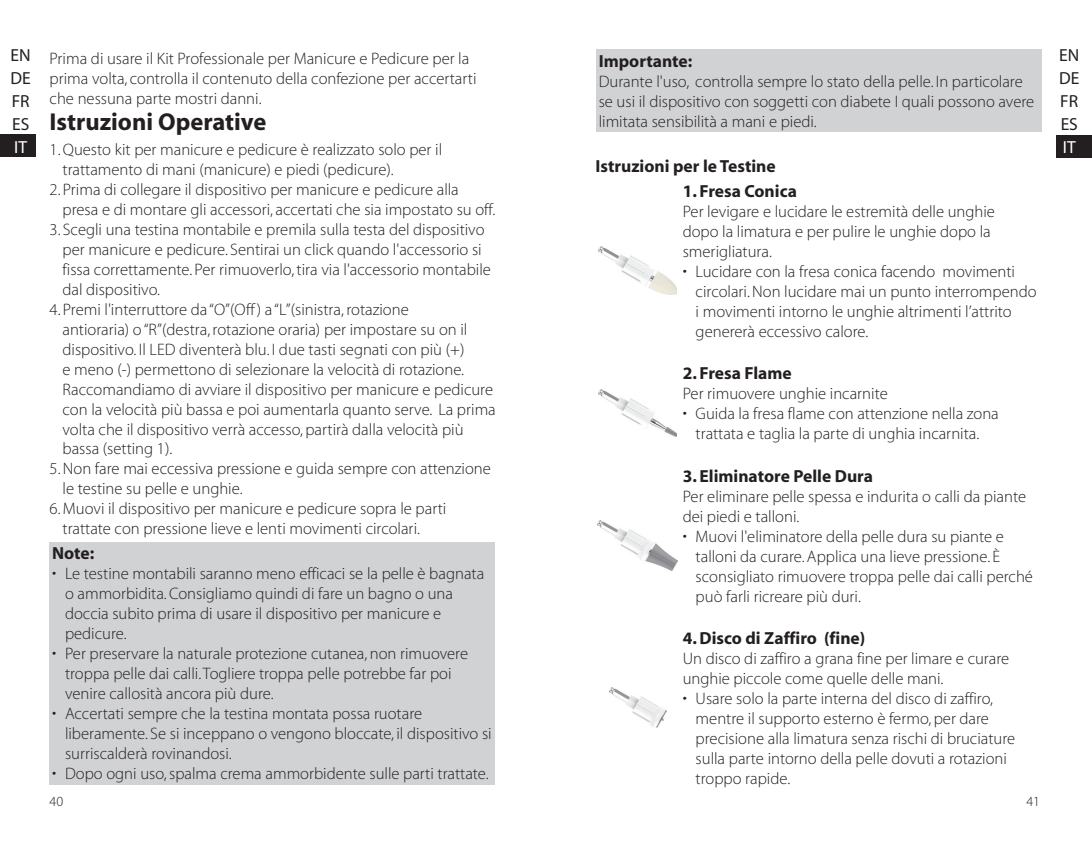
<style>
.page{position:relative;width:1092px;height:844px;background:#fff}
.page>*{position:absolute;margin:0;border:0;box-sizing:border-box;transform-origin:0 0}
.大标题{font:24.5px "Adobe Corp ID Myriad Bd";color:#231f20}
.小标题{font:17.5px "Adobe Corp ID Myriad Bd";color:#231f20}
.t1{font:17.5px/22.8px "Adobe Corp ID Myriad Rg";color:#231f20;text-align:justify}
.t2{font:17.5px "Adobe Corp ID Myriad Rg";color:#fff}
.项目编号{font:16.62px/19.9px "Adobe Corp ID Myriad Lt";color:#231f20}
.内容{font:16.62px/19.9px "Adobe Corp ID Myriad Lt";color:#231f20}
.t3{font:14px "Adobe Corp ID Myriad Lt";color:#231f20}
</style>
<div class="page">
<div style="left:0;top:134px;width:36px;height:23px;background:#231f20"></div>
<div style="left:1055px;top:135px;width:36px;height:23px;background:#231f20"></div>
<div style="left:50px;top:542px;width:445px;height:242px;background:#d1d2d4"></div>
<div style="left:596px;top:50px;width:445px;height:82px;background:#d1d2d4"></div>
<img style="left:599px;top:246px;width:78px;height:49px">
<img style="left:599px;top:389px;width:78px;height:48px">
<img style="left:598px;top:520px;width:79px;height:50px">
<img style="left:609px;top:687px;width:57px;height:41px">
<p class="t1" style="left:11px;top:45px;width:22px">EN DE FR ES</p>
<p class="t2" style="left:14px;top:138px;width:14px">IT</p>
<p class="内容" style="left:50px;top:49px;width:428px">Prima di usare il Kit Professionale per Manicure e Pedicure per la prima volta, controlla il contenuto della confezione per accertarti che nessuna parte mostri danni.</p>
<p class="大标题" style="left:50px;top:109px;width:218px">Istruzioni Operative</p>
<p class="项目编号" style="left:63px;top:140px;width:381px;text-indent:-13px">1. Questo kit per manicure e pedicure è realizzato solo per il trattamento di mani (manicure) e piedi (pedicure).</p>
<p class="项目编号" style="left:63px;top:180px;width:434px;text-indent:-13px">2. Prima di collegare il dispositivo per manicure e pedicure alla presa e di montare gli accessori, accertati che sia impostato su off.</p>
<p class="项目编号" style="left:63px;top:220px;width:430px;text-indent:-13px">3. Scegli una testina montabile e premila sulla testa del dispositivo per manicure e pedicure. Sentirai un click quando l'accessorio si fissa correttamente. Per rimuoverlo, tira via l'accessorio montabile dal dispositivo.</p>
<p class="项目编号" style="left:63px;top:300px;width:435px;text-indent:-13px">4. Premi l'interruttore da “O”(Off ) a “L”(sinistra, rotazione<br>antioraria) o “R”(destra, rotazione oraria) per impostare su on il dispositivo. Il LED diventerà blu. I due tasti segnati con più (+)<br>e meno (-) permettono di selezionare la velocità di rotazione.<br>Raccomandiamo di avviare il dispositivo per manicure e pedicure con la velocità più bassa e poi aumentarla quanto serve. La prima volta che il dispositivo verrà accesso, partirà dalla velocità più bassa (setting 1).</p>
<p class="项目编号" style="left:63px;top:459px;width:430px;text-indent:-13px">5. Non fare mai eccessiva pressione e guida sempre con attenzione le testine su pelle e unghie.</p>
<p class="项目编号" style="left:63px;top:499px;width:385px;text-indent:-13px">6. Muovi il dispositivo per manicure e pedicure sopra le parti trattate con pressione lieve e lenti movimenti circolari.</p>
<p class="小标题" style="left:52px;top:544px;width:44px">Note:</p>
<p class="项目编号" style="left:65px;top:564px;width:420px;text-indent:-13px">• Le testine montabili saranno meno efficaci se la pelle è bagnata o ammorbidita. Consigliamo quindi di fare un bagno o una doccia subito prima di usare il dispositivo per manicure e pedicure.</p>
<p class="项目编号" style="left:65px;top:644px;width:404px;text-indent:-13px">• Per preservare la naturale protezione cutanea, non rimuovere troppa pelle dai calli. Togliere troppa pelle potrebbe far poi venire callosità ancora più dure.</p>
<p class="项目编号" style="left:65px;top:704px;width:428px;text-indent:-13px">• Accertati sempre che la testina montata possa ruotare liberamente. Se si inceppano o vengono bloccate, il dispositivo si surriscalderà rovinandosi.</p>
<p class="项目编号" style="left:52px;top:764px;width:438px">• Dopo ogni uso, spalma crema ammorbidente sulle parti trattate.</p>
<p class="小标题" style="left:598px;top:52px;width:95px">Importante:</p>
<p class="内容" style="left:598px;top:72px;width:437px">Durante l'uso, controlla sempre lo stato della pelle. In particolare se usi il dispositivo con soggetti con diabete I quali possono avere limitata sensibilità a mani e piedi.</p>
<p class="小标题" style="left:595px;top:157px;width:182px">Istruzioni per le Testine</p>
<p class="小标题" style="left:682px;top:182px;width:116px">1. Fresa Conica</p>
<p class="内容" style="left:682px;top:202px;width:314px">Per levigare e lucidare le estremità delle unghie dopo la limatura e per pulire le unghie dopo la smerigliatura.</p>
<p class="项目编号" style="left:695px;top:262px;width:342px;text-indent:-13px">• Lucidare con la fresa conica facendo movimenti circolari. Non lucidare mai un punto interrompendo i movimenti intorno le unghie altrimenti l’attrito genererà eccessivo calore.</p>
<p class="小标题" style="left:682px;top:364px;width:111px">2. Fresa Flame</p>
<p class="内容" style="left:682px;top:384px;width:206px">Per rimuovere unghie incarnite</p>
<p class="项目编号" style="left:682px;top:404px;width:317px;text-align:center">• Guida la fresa flame con attenzione nella zona trattata e taglia la parte di unghia incarnita.</p>
<p class="小标题" style="left:682px;top:466px;width:192px">3. Eliminatore Pelle Dura</p>
<p class="内容" style="left:682px;top:487px;width:345px">Per eliminare pelle spessa e indurita o calli da piante dei piedi e talloni.</p>
<p class="项目编号" style="left:695px;top:527px;width:339px;text-indent:-13px">• Muovi l'eliminatore della pelle dura su piante e talloni da curare. Applica una lieve pressione. È sconsigliato rimuovere troppa pelle dai calli perché può farli ricreare più duri.</p>
<p class="小标题" style="left:682px;top:629px;width:184px">4. Disco di Zaffiro (fine)</p>
<p class="内容" style="left:682px;top:649px;width:328px">Un disco di zaffiro a grana fine per limare e curare unghie piccole come quelle delle mani.</p>
<p class="项目编号" style="left:695px;top:689px;width:321px;text-indent:-13px">• Usare solo la parte interna del disco di zaffiro, mentre il supporto esterno è fermo, per dare precisione alla limatura senza rischi di bruciature sulla parte intorno della pelle dovuti a rotazioni troppo rapide.</p>
<p class="t3" style="left:49px;top:794px;width:15px">40</p>
<p class="t3" style="left:1026px;top:794px;width:15px">41</p>
<p class="t1" style="left:1059px;top:45px;width:22px">EN DE FR ES</p>
<p class="t2" style="left:1062px;top:138px;width:14px">IT</p>
</div>
